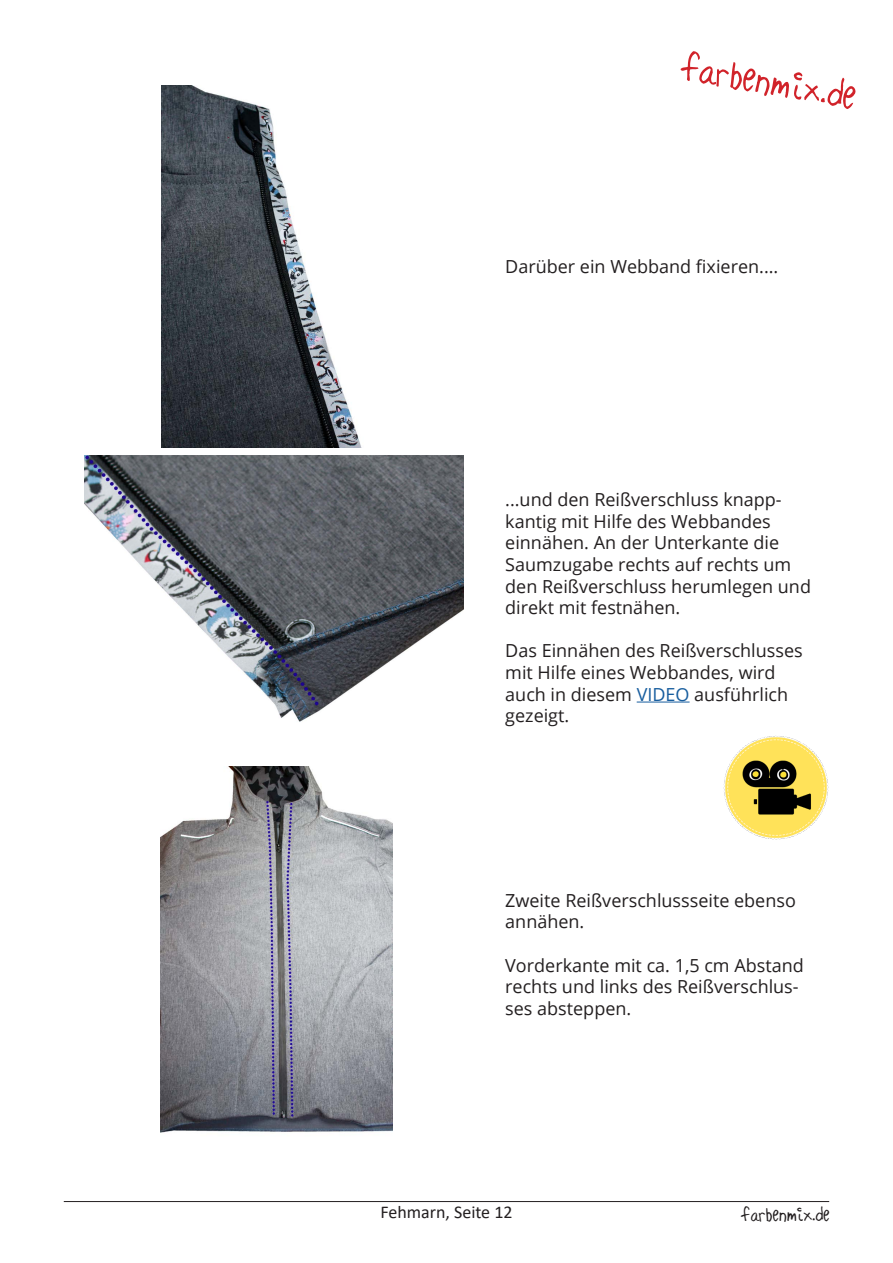
<style>
.page{position:relative;width:893px;height:1263px;background:#fff}
.page>*{position:absolute;margin:0;border:0;box-sizing:border-box;transform-origin:0 0}
.t1{font:45px "Hilde Sharpie";color:#d1232a}
.t2{font:22.5px "Hilde Sharpie";color:#231f20}
.t3{font:18px/21.6px "Open Sans";color:#231f20}
.t4{font:18px "Calibri";color:#231f20}
.s1{color:#175d9e}
</style>
<div class="page">
<hr style="left:64px;top:1201px;width:765px;height:1px;background:#231f20">
<img style="left:161px;top:85px;width:201px;height:363px">
<img style="left:84px;top:455px;width:379px;height:267px">
<hr style="left:637px;top:702px;width:53px;height:1px;background:#175d9e">
<img style="left:160px;top:767px;width:232px;height:366px">
<img style="left:723px;top:735px;width:106px;height:105px">
<h1 class="t1" style="left:688px;top:36px;width:177px;rotate:10deg">farbenmix.de</h1>
<p class="t3" style="left:505px;top:256px;width:275px">Darüber ein Webband fixieren....</p>
<p class="t3" style="left:505px;top:488px;width:307px">...und den Reißverschluss knapp&shy;kantig mit Hilfe des Webbandes einnähen. An der Unterkante die<br>Saumzugabe rechts auf rechts um den Reißverschluss herumlegen und direkt mit festnähen.</p>
<p class="t3" style="left:505px;top:640px;width:299px">Das Einnähen des Reißverschlusses mit Hilfe eines Webbandes, wird auch in diesem <span class="s1">VIDEO</span> ausführlich gezeigt.</p>
<p class="t3" style="left:505px;top:889px;width:292px">Zweite Reißverschlussseite ebenso annähen.</p>
<p class="t3" style="left:505px;top:954px;width:300px">Vorderkante mit ca. 1,5 cm Abstand rechts und links des Reißverschlus&shy;ses absteppen.</p>
<p class="t4" style="left:380px;top:1200px;width:134px">Fehmarn, Seite 12</p>
<p class="t2" style="left:742px;top:1199px;width:89px">farbenmix.de</p>
</div>
